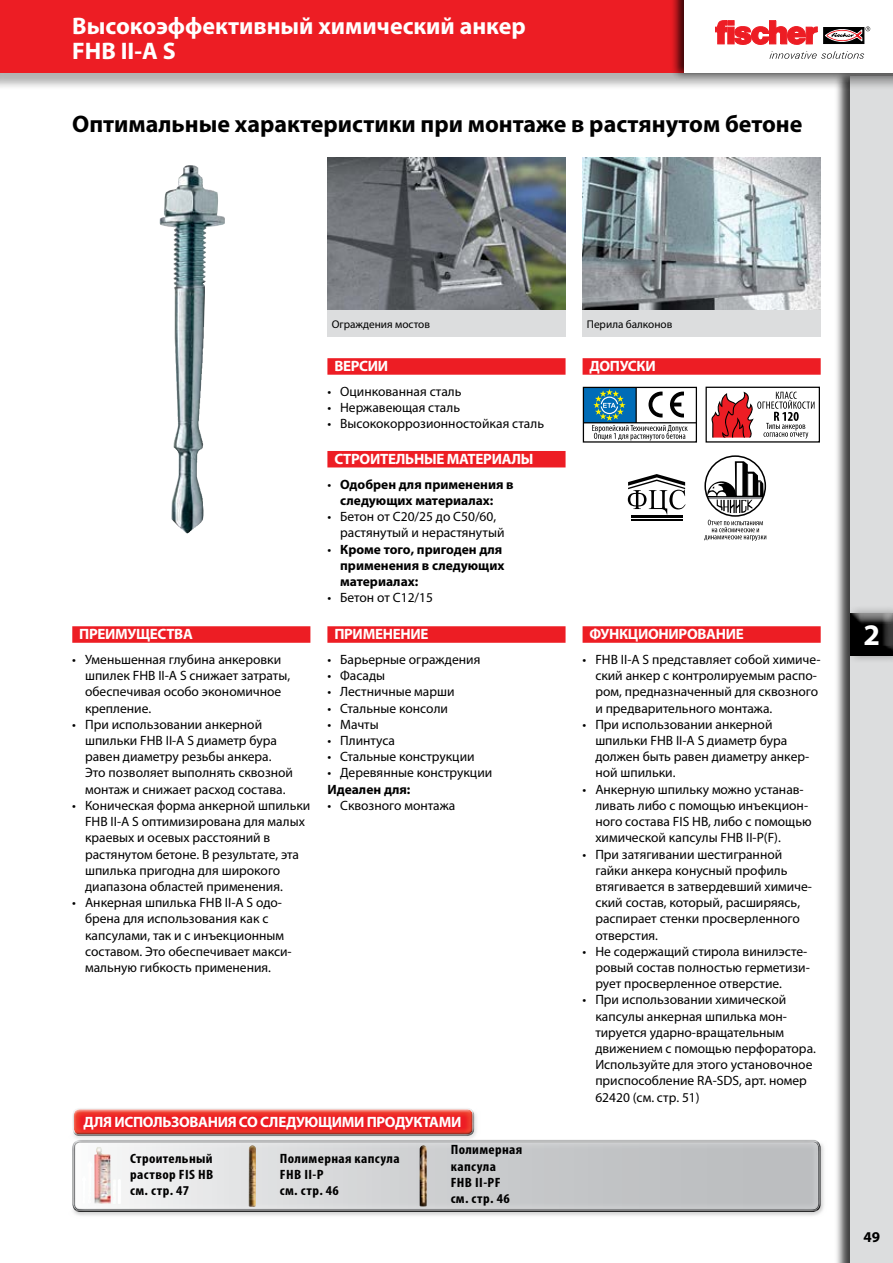
<style>
.page{position:relative;width:893px;height:1263px;background:#fff}
.page>*{position:absolute;margin:0;border:0;box-sizing:border-box;transform-origin:0 0}
.t1{font:700 30px "Myriad Pro";color:#fff}
.t2{font:700 24px "Myriad Pro";color:#000}
.t3{font:700 24px/25.5px "Myriad Pro";color:#fff}
.t4{font:700 15px "Myriad Pro";letter-spacing:-.02em;color:#fff}
.t5{font:700 15px "Myriad Pro";color:#000}
.t6{font:13.5px/16.2px "Myriad Pro";color:#000}
.t7{font:700 13.5px/16.2px "Myriad Pro";color:#000;text-align:center}
.t8{font:700 condensed 13.5px/16.2px "Myriad Pro";letter-spacing:.025em;color:#000;scale:1.1 1}
.t9{font:11.25px "Myriad Pro";color:#000}
.s1{font-weight:400}
</style>
<div class="page">
<div style="left:834px;top:68px;width:59px;height:1195px;background:#000;opacity:.75"></div>
<div style="left:850px;top:77px;width:43px;height:1186px;background:#dcddde"></div>
<div style="left:0;top:0;width:893px;height:91px;background:#000;opacity:.3"></div>
<div style="left:0;top:0;width:893px;height:72px;background:#ed1d24"></div>
<div style="left:670px;top:0;width:223px;height:81px;background:#000;opacity:.75"></div>
<div style="left:685px;top:0;width:208px;height:72px;background:#fff"></div>
<svg style="left:823px;top:27px;width:41px;height:17px"></svg>
<svg style="left:715px;top:21px;width:102px;height:24px"></svg>
<svg style="left:825px;top:26px;width:45px;height:15px"></svg>
<svg style="left:769px;top:51px;width:95px;height:8px"></svg>
<div style="left:846px;top:605px;width:47px;height:58px;background:#000;opacity:.3"></div>
<div style="left:850px;top:613px;width:43px;height:45px;background:#000;opacity:.75"></div>
<img style="left:327px;top:158px;width:238px;height:153px">
<div style="left:327px;top:311px;width:239px;height:26px;background:#dcddde"></div>
<img style="left:583px;top:158px;width:237px;height:153px">
<div style="left:583px;top:311px;width:238px;height:26px;background:#dcddde"></div>
<img style="left:159px;top:166px;width:45px;height:367px">
<div style="left:67px;top:1108px;width:417px;height:38px;background:#000;opacity:.75"></div>
<div style="left:63px;top:1129px;width:763px;height:83px;background:#fff;opacity:.75"></div>
<div style="left:67px;top:1139px;width:764px;height:83px;background:#000;opacity:.75"></div>
<img style="left:94px;top:1147px;width:17px;height:57px">
<img style="left:249px;top:1145px;width:7px;height:62px">
<img style="left:419px;top:1145px;width:8px;height:61px">
<div style="left:72px;top:626px;width:238px;height:17px;background:#ed1d24"></div>
<div style="left:327px;top:358px;width:239px;height:17px;background:#ed1d24"></div>
<div style="left:327px;top:626px;width:239px;height:17px;background:#ed1d24"></div>
<div style="left:583px;top:626px;width:238px;height:17px;background:#ed1d24"></div>
<div style="left:327px;top:451px;width:239px;height:16px;background:#ed1d24"></div>
<div style="left:583px;top:358px;width:238px;height:17px;background:#ed1d24"></div>
<div style="left:583px;top:387px;width:53px;height:36px;background:#006cb7"></div>
<div style="left:583px;top:387px;width:114px;height:56px;border:1px solid #000"></div>
<svg style="left:592px;top:389px;width:96px;height:52px"></svg>
<hr style="left:584px;top:422px;width:112px;height:1px;background:#000">
<hr style="left:635px;top:387px;width:2px;height:36px;background:#000">
<div style="left:705px;top:387px;width:115px;height:56px;border:1px solid #000"></div>
<svg style="left:711px;top:392px;width:103px;height:47px"></svg>
<svg style="left:704px;top:520px;width:62px;height:21px"></svg>
<div style="left:704px;top:455px;width:62px;height:62px;border:2px solid #000;border-radius:50%"></div>
<svg style="left:707px;top:461px;width:57px;height:52px"></svg>
<hr style="left:631px;top:515px;width:51px;height:3px;background:#000">
<hr style="left:631px;top:519px;width:51px;height:2px;background:#000">
<svg style="left:628px;top:474px;width:57px;height:40px"></svg>
<h2 class="t3" style="left:72px;top:12px;width:455px">Высокоэффективный химический анкер<br>FHB II-A S</h2>
<h2 class="t2" style="left:72px;top:109px;width:732px">Оптимальные характеристики при монтаже в растянутом бетоне</h2>
<p class="t9" style="left:332px;top:317px;width:100px">Ограждения мостов</p>
<p class="t9" style="left:587px;top:317px;width:87px">Перила балконов</p>
<p class="t4" style="left:334px;top:356px;width:55px">ВЕРСИИ</p>
<p class="t6" style="left:327px;top:383px;width:136px">• Оцинкованная сталь</p>
<p class="t6" style="left:327px;top:399px;width:134px">• Нержавеющая сталь</p>
<p class="t6" style="left:327px;top:416px;width:218px">• Высококоррозионностойкая сталь</p>
<p class="t4" style="left:79px;top:624px;width:115px">ПРЕИМУЩЕСТВА</p>
<p class="t6" style="left:85px;top:651px;width:207px;text-indent:-13px">• Уменьшенная глубина анкеровки шпилек FHB II-A S снижает затраты, обеспечивая особо экономичное крепление.</p>
<p class="t6" style="left:85px;top:716px;width:210px;text-indent:-13px">• При использовании анкерной шпильки FHB II-A S диаметр бура равен диаметру резьбы анкера.<br>Это позволяет выполнять сквозной монтаж и снижает расход состава.</p>
<p class="t6" style="left:85px;top:797px;width:227px;text-indent:-13px">• Коническая форма анкерной шпильки FHB II-A S оптимизирована для малых краевых и осевых расстояний в растянутом бетоне. В результате, эта шпилька пригодна для широкого диапазона областей применения.</p>
<p class="t6" style="left:85px;top:894px;width:208px;text-indent:-13px">• Анкерная шпилька FHB II-A S одо&shy;брена для использования как с капсулами, так и с инъекционным составом. Это обеспечивает макси&shy;мальную гибкость применения.</p>
<p class="t4" style="left:334px;top:449px;width:201px">СТРОИТЕЛЬНЫЕ МАТЕРИАЛЫ</p>
<p class="t7" style="left:327px;top:476px;width:188px"><span class="s1">•</span> Одобрен для применения в следующих материалах:</p>
<p class="t6" style="left:340px;top:508px;width:166px;text-indent:-13px">• Бетон от C20/25 до C50/60, растянутый и нерастянутый</p>
<p class="t7" style="left:340px;top:540px;width:166px;text-align:left;text-indent:-13px"><span class="s1">•</span> Кроме того, пригоден для применения в следующих материалах:</p>
<p class="t6" style="left:327px;top:589px;width:107px">• Бетон от C12/15</p>
<p class="t4" style="left:334px;top:624px;width:96px">ПРИМЕНЕНИЕ</p>
<p class="t6" style="left:327px;top:651px;width:154px">• Барьерные ограждения</p>
<p class="t6" style="left:327px;top:667px;width:59px">• Фасады</p>
<p class="t6" style="left:327px;top:684px;width:129px">• Лестничные марши</p>
<p class="t6" style="left:327px;top:700px;width:122px">• Стальные консоли</p>
<p class="t6" style="left:327px;top:716px;width:53px">• Мачты</p>
<p class="t6" style="left:327px;top:732px;width:69px">• Плинтуса</p>
<p class="t6" style="left:327px;top:748px;width:149px">• Стальные конструкции</p>
<p class="t6" style="left:327px;top:765px;width:166px">• Деревянные конструкции</p>
<p class="t7" style="left:327px;top:781px;width:85px">Идеален для:</p>
<p class="t6" style="left:327px;top:797px;width:129px">• Сквозного монтажа</p>
<p class="t4" style="left:84px;top:1112px;width:379px">ДЛЯ ИСПОЛЬЗОВАНИЯ СО СЛЕДУЮЩИМИ ПРОДУКТАМИ</p>
<p class="t8" style="left:130px;top:1150px;width:77px;text-align:justify">Строительный раствор FIS HB см. стр. 47</p>
<p class="t8" style="left:280px;top:1150px;width:110px">Полимерная капсула<br>FHB II-P<br>см. стр. 46</p>
<p class="t8" style="left:451px;top:1141px;width:67px">Полимерная капсула<br>FHB II-PF<br>см. стр. 46</p>
<p class="t4" style="left:589px;top:356px;width:21px">Допуски</p>
<p class="t4" style="left:589px;top:624px;width:156px">ФУНКЦИОНИРОВАНИЕ</p>
<p class="t6" style="left:595px;top:651px;width:227px;text-indent:-13px">• FHB II-A S представляет собой химиче&shy;ский анкер с контролируемым распо&shy;ром, предназначенный для сквозного и предварительного монтажа.</p>
<p class="t6" style="left:595px;top:716px;width:215px;text-indent:-13px">• При использовании анкерной шпильки FHB II-A S диаметр бура должен быть равен диаметру анкер&shy;ной шпильки.</p>
<p class="t6" style="left:595px;top:781px;width:218px;text-indent:-13px">• Анкерную шпильку можно устанав&shy;ливать либо с помощью инъекцион&shy;ного состава FIS HB, либо с помощью химической капсулы FHB II-P(F).</p>
<p class="t6" style="left:595px;top:846px;width:218px;text-indent:-13px">• При затягивании шестигранной гайки анкера конусный профиль втягивается в затвердевший химиче&shy;ский состав, который, расширяясь, распирает стенки просверленного отверстия.</p>
<p class="t6" style="left:595px;top:943px;width:216px;text-indent:-13px">• Не содержащий стирола винилэсте&shy;ровый состав полностью герметизи&shy;рует просверленное отверстие.</p>
<p class="t6" style="left:595px;top:991px;width:222px;text-indent:-13px">• При использовании химической капсулы анкерная шпилька мон&shy;тируется ударно-вращательным движением с помощью перфоратора.<br>Используйте для этого установочное приспособление RA-SDS, арт. номер<br>62420 (см. стр. 51)</p>
<h1 class="t1" style="left:863px;top:616px;width:18px">2</h1>
<p class="t5" style="left:863px;top:1227px;width:18px">49</p>
</div>
